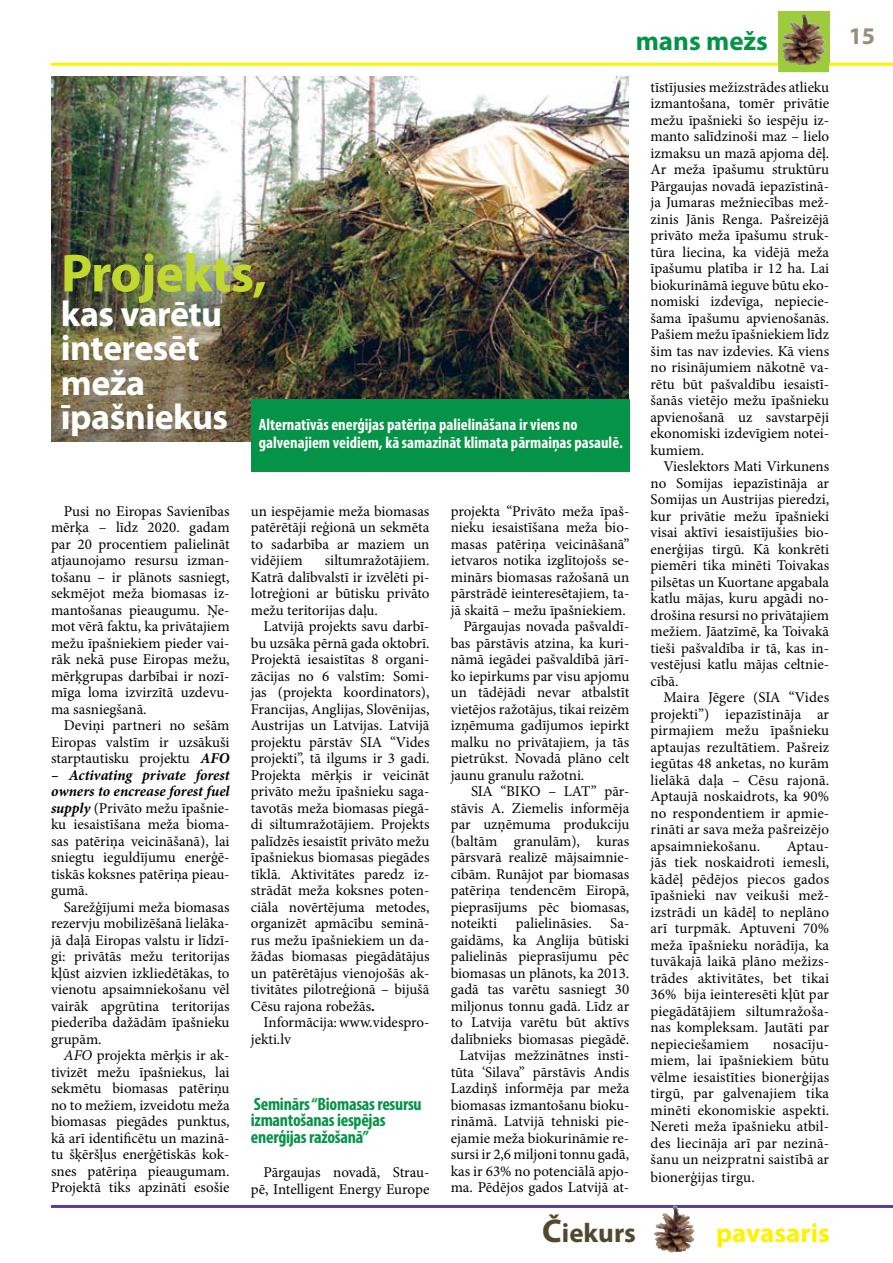
<style>
.page{position:relative;width:893px;height:1263px;background:#fff}
.page>*{position:absolute;margin:0;border:0;box-sizing:border-box;transform-origin:0 0}
.t1{font:700 54px "Myriad Pro";color:#c1d82f}
.t2{font:700 36px/34.5px "Myriad Pro";letter-spacing:-.015em;color:#fff}
.t3{font:700 27px "Myriad Pro";color:#fff200}
.t4{font:700 27px "Myriad Pro";color:#049347}
.t5{font:700 27px "Myriad Pro";color:#52482d}
.t6{font:700 24px "Myriad Pro";color:#988e7b}
.t7{font:700 condensed 18px/16.5px "Myriad Pro";letter-spacing:-.015em;color:#049347}
.t8{font:700 condensed 16.5px/17.7px "Myriad Pro";color:#fff}
.t9{font:15px/16.5px "Minion Pro";color:#000;text-align:justify}
.s1{font-weight:700;font-style:italic}
.s2{font-style:italic}
.s3{font-weight:700}
.s4{font-size:33px}
</style>
<div class="page">
<hr style="left:51px;top:1205px;width:842px;height:3px;background:#573f98">
<hr style="left:51px;top:63px;width:842px;height:3px;background:#fff200">
<svg style="left:778px;top:12px;width:51px;height:60px;background:#889342"></svg>
<img style="left:783px;top:14px;width:20px;height:21px">
<img style="left:656px;top:1205px;width:18px;height:27px">
<img style="left:51px;top:77px;width:577px;height:364px">
<div style="left:251px;top:399px;width:378px;height:73px;background:#049347"></div>
<h3 class="t4" style="left:636px;top:24px;width:134px">mans mežs</h3>
<h1 class="t1" style="left:61px;top:238px;width:207px">Projekts,</h1>
<h2 class="t2" style="left:61px;top:295px;width:169px">kas varētu interesēt meža īpašniekus</h2>
<p class="t8" style="left:259px;top:415px;width:366px">Alternatīvās enerģijas patēriņa palielināšana ir viens no galvenajiem veidiem, kā samazināt klimata pārmaiņas pasaulē.</p>
<p class="t9" style="left:51px;top:503px;width:180px;text-indent:13px">Pusi no Eiropas Savienības mērķa – līdz 2020. gadam par 20 procentiem palielināt atjaunojamo resursu izman&shy;tošanu – ir plānots sasniegt, sekmējot meža biomasas iz&shy;mantošanas pieaugumu. Ņe&shy;mot vērā faktu, ka privātajiem mežu īpašniekiem pieder vai&shy;rāk nekā puse Eiropas mežu, mērķgrupas darbībai ir nozī&shy;mīga loma izvirzītā uzdevu&shy;ma sasniegšanā.</p>
<p class="t9" style="left:51px;top:717px;width:180px;text-indent:13px">Deviņi partneri no sešām Eiropas valstīm ir uzsākuši starptautisku projektu <span class="s1">AFO</span></p>
<p class="t9" style="left:51px;top:767px;width:180px"><span class="s1">– Activating private forest owners to encrease forest fuel supply</span> (Privāto mežu īpašnie&shy;ku iesaistīšana meža bioma&shy;sas patēriņa veicināšanā), lai sniegtu ieguldījumu enerģē&shy;tiskās koksnes patēriņa pieau&shy;gumā.</p>
<p class="t9" style="left:51px;top:899px;width:180px;text-indent:13px">Sarežģījumi meža biomasas rezervju mobilizēšanā lielāka&shy;jā daļā Eiropas valstu ir līdzī&shy;gi: privātās mežu teritorijas kļūst aizvien izkliedētākas, to vienotu apsaimniekošanu vēl vairāk apgrūtina teritorijas piederība dažādām īpašnieku grupām.</p>
<p class="t9" style="left:51px;top:1047px;width:180px;text-indent:13px"><span class="s2">AFO</span> projekta mērķis ir ak&shy;tivizēt mežu īpašniekus, lai sekmētu biomasas patēriņu no to mežiem, izveidotu meža biomasas piegādes punktus, kā arī identificētu un mazinā&shy;tu šķēršļus enerģētiskās kok&shy;snes patēriņa pieaugumam.<br>Projektā tiks apzināti esošie</p>
<p class="t9" style="left:251px;top:503px;width:180px">un iespējamie meža biomasas patērētāji reģionā un sekmēta to sadarbība ar maziem un vidējiem</p>
<p class="t9" style="left:251px;top:552px;width:180px;text-indent:74px">siltumražotājiem.<br>Katrā dalībvalstī ir izvēlēti pi&shy;lotreģioni ar būtisku privāto mežu teritorijas daļu.</p>
<p class="t9" style="left:251px;top:618px;width:180px;text-indent:13px">Latvijā projekts savu darbī&shy;bu uzsāka pērnā gada oktobrī.<br>Projektā iesaistītas 8 organi&shy;zācijas no 6 valstīm: Somi&shy;jas (projekta koordinators), Francijas, Anglijas, Slovēnijas, Austrijas un Latvijas. Latvijā projektu pārstāv SIA “Vides projekti”, tā ilgums ir 3 gadi.<br>Projekta mērķis ir veicināt privāto mežu īpašnieku saga&shy;tavotās meža biomasas piegā&shy;di siltumražotājiem. Projekts palīdzēs iesaistīt privāto mežu īpašniekus biomasas piegādes tīklā. Aktivitātes paredz iz&shy;strādāt meža koksnes poten&shy;ciāla novērtējuma metodes, organizēt apmācību seminā&shy;rus mežu īpašniekiem un da&shy;žādas biomasas piegādātājus un patērētājus vienojošās ak&shy;tivitātes pilotreģionā – bijušā Cēsu rajona robežās<span class="s3">.</span></p>
<p class="t9" style="left:251px;top:1014px;width:180px;text-indent:13px">Informācija: www.videspro&shy;jekti.lv</p>
<p class="t7" style="left:251px;top:1095px;width:172px">Seminārs “Biomasas resursu izmantošanas iespējas enerģijas ražošanā”</p>
<p class="t9" style="left:251px;top:1164px;width:180px;text-align:right">Pārgaujas novadā, Strau&shy;pē, Intelligent Energy Europe</p>
<p class="t9" style="left:451px;top:503px;width:180px">projekta “Privāto meža īpaš-</p>
<p class="t9" style="left:451px;top:519px;width:180px">nieku iesaistīšana meža bio-</p>
<p class="t9" style="left:451px;top:536px;width:180px">masas patēriņa veicināšanā”</p>
<p class="t9" style="left:451px;top:552px;width:180px">ietvaros notika izglītojošs se-</p>
<p class="t9" style="left:451px;top:569px;width:180px">minārs biomasas ražošanā un</p>
<p class="t9" style="left:451px;top:585px;width:180px">pārstrādē ieinteresētajiem, ta-</p>
<p class="t9" style="left:451px;top:602px;width:177px">jā skaitā – mežu īpašniekiem.</p>
<p class="t9" style="left:463px;top:618px;width:167px">Pārgaujas novada pašvaldī-</p>
<p class="t9" style="left:451px;top:635px;width:180px">bas pārstāvis atzina, ka kuri-</p>
<p class="t9" style="left:451px;top:651px;width:180px">nāmā iegādei pašvaldībā jārī-</p>
<p class="t9" style="left:451px;top:668px;width:180px">ko iepirkums par visu apjomu</p>
<p class="t9" style="left:451px;top:684px;width:180px">un tādējādi nevar atbalstīt</p>
<p class="t9" style="left:451px;top:701px;width:180px">vietējos ražotājus, tikai reizēm</p>
<p class="t9" style="left:451px;top:717px;width:180px">izņēmuma gadījumos iepirkt</p>
<p class="t9" style="left:451px;top:734px;width:180px">malku no privātajiem, ja tās</p>
<p class="t9" style="left:451px;top:750px;width:180px">pietrūkst. Novadā plāno celt</p>
<p class="t9" style="left:451px;top:767px;width:135px">jaunu granulu ražotni.</p>
<p class="t9" style="left:471px;top:783px;width:160px">SIA “BIKO – LAT” pār-</p>
<p class="t9" style="left:451px;top:800px;width:180px">stāvis A. Ziemelis informēja</p>
<p class="t9" style="left:451px;top:816px;width:180px">par uzņēmuma produkciju</p>
<p class="t9" style="left:451px;top:833px;width:180px">(baltām granulām), kuras</p>
<p class="t9" style="left:451px;top:849px;width:180px">pārsvarā realizē mājsaimnie-</p>
<p class="t9" style="left:451px;top:866px;width:180px">cībām. Runājot par biomasas</p>
<p class="t9" style="left:451px;top:882px;width:180px">patēriņa tendencēm Eiropā,</p>
<p class="t9" style="left:451px;top:899px;width:180px">pieprasījums pēc biomasas,</p>
<p class="t9" style="left:451px;top:915px;width:180px">noteikti palielināsies. Sa-</p>
<p class="t9" style="left:451px;top:932px;width:180px">gaidāms, ka Anglija būtiski</p>
<p class="t9" style="left:451px;top:948px;width:180px">palielinās pieprasījumu pēc</p>
<p class="t9" style="left:451px;top:965px;width:180px">biomasas un plānots, ka 2013.</p>
<p class="t9" style="left:451px;top:981px;width:180px">gadā tas varētu sasniegt 30</p>
<p class="t9" style="left:451px;top:998px;width:180px">miljonus tonnu gadā. Līdz ar</p>
<p class="t9" style="left:451px;top:1014px;width:180px">to Latvija varētu būt aktīvs</p>
<p class="t9" style="left:451px;top:1031px;width:180px">dalībnieks biomasas piegādē.</p>
<p class="t9" style="left:460px;top:1047px;width:171px">Latvijas mežzinātnes insti-</p>
<p class="t9" style="left:451px;top:1064px;width:180px">tūta ‘Silava” pārstāvis Andis</p>
<p class="t9" style="left:451px;top:1080px;width:180px">Lazdiņš informēja par meža</p>
<p class="t9" style="left:451px;top:1097px;width:180px">biomasas izmantošanu bioku-</p>
<p class="t9" style="left:451px;top:1113px;width:180px">rināmā. Latvijā tehniski pie-</p>
<p class="t9" style="left:451px;top:1130px;width:180px">ejamie meža biokurināmie re-</p>
<p class="t9" style="left:451px;top:1146px;width:180px">sursi ir 2,6 miljoni tonnu gadā,</p>
<p class="t9" style="left:451px;top:1163px;width:180px">kas ir 63% no potenciālā apjo-</p>
<p class="t9" style="left:451px;top:1179px;width:180px">ma. Pēdējos gados Latvijā at-</p>
<p class="t9" style="left:651px;top:79px;width:180px">tīstījusies mežizstrādes atlieku izmantošana, tomēr privātie mežu īpašnieki šo iespēju iz&shy;manto salīdzinoši maz – lielo izmaksu un mazā apjoma dēļ.<br>Ar meža īpašumu struktūru Pārgaujas novadā iepazīstinā&shy;ja Jumaras mežniecības mež&shy;zinis Jānis Renga. Pašreizējā privāto meža īpašumu struk&shy;tūra liecina, ka vidējā meža īpašumu platība ir 12 ha. Lai biokurināmā ieguve būtu eko&shy;nomiski izdevīga, nepiecie&shy;šama īpašumu apvienošanās.<br>Pašiem mežu īpašniekiem līdz šim tas nav izdevies. Kā viens no risinājumiem nākotnē va&shy;rētu būt pašvaldību iesaistī&shy;šanās vietējo mežu īpašnieku apvienošanā uz savstarpēji ekonomiski izdevīgiem notei&shy;kumiem.</p>
<p class="t9" style="left:651px;top:458px;width:180px;text-indent:13px">Vieslektors Mati Virkunens no Somijas iepazīstināja ar Somijas un Austrijas pieredzi, kur privātie mežu īpašnieki visai aktīvi iesaistījušies bio&shy;enerģijas tirgū. Kā konkrēti piemēri tika minēti Toivakas pilsētas un Kuortane apgabala katlu mājas, kuru apgādi no&shy;drošina resursi no privātajiem mežiem. Jāatzīmē, ka Toivakā tieši pašvaldība ir tā, kas in&shy;vestējusi katlu mājas celtnie&shy;cībā.</p>
<p class="t9" style="left:651px;top:689px;width:180px;text-indent:13px">Maira Jēgere (SIA “Vides projekti”) iepazīstināja ar pirmajiem mežu īpašnieku aptaujas rezultātiem. Pašreiz iegūtas 48 anketas, no kurām lielākā daļa – Cēsu rajonā.<br>Aptaujā noskaidrots, ka 90% no respondentiem ir apmie&shy;rināti ar sava meža pašreizējo apsaimniekošanu.</p>
<p class="t9" style="left:651px;top:838px;width:180px;text-indent:136px">Aptau&shy;jās tiek noskaidroti iemesli, kādēļ pēdējos piecos gados īpašnieki nav veikuši mež&shy;izstrādi un kādēļ to neplāno arī turpmāk. Aptuveni 70% meža īpašnieku norādīja, ka tuvākajā laikā plāno mežizs&shy;trādes aktivitātes, bet tikai 36% bija ieinteresēti kļūt par piegādātājiem siltumražoša&shy;nas kompleksam. Jautāti par nepieciešamiem</p>
<p class="t9" style="left:651px;top:1036px;width:180px;text-indent:122px">nosacīju&shy;miem, lai īpašniekiem būtu vēlme iesaistīties bionerģijas tirgū, par galvenajiem tika minēti ekonomiskie aspekti.<br>Nereti meža īpašnieku atbil&shy;des liecināja arī par nezinā&shy;šanu un neizpratni saistībā ar</p>
<p class="t9" style="left:651px;top:1169px;width:106px">bionerģijas tirgu.</p>
<h3 class="t5" style="left:542px;top:1215px;width:95px"><span class="s4">Č</span>iekurs</h3>
<h3 class="t3" style="left:716px;top:1215px;width:115px">pavasaris</h3>
<h3 class="t6" style="left:849px;top:21px;width:28px">15</h3>
</div>
